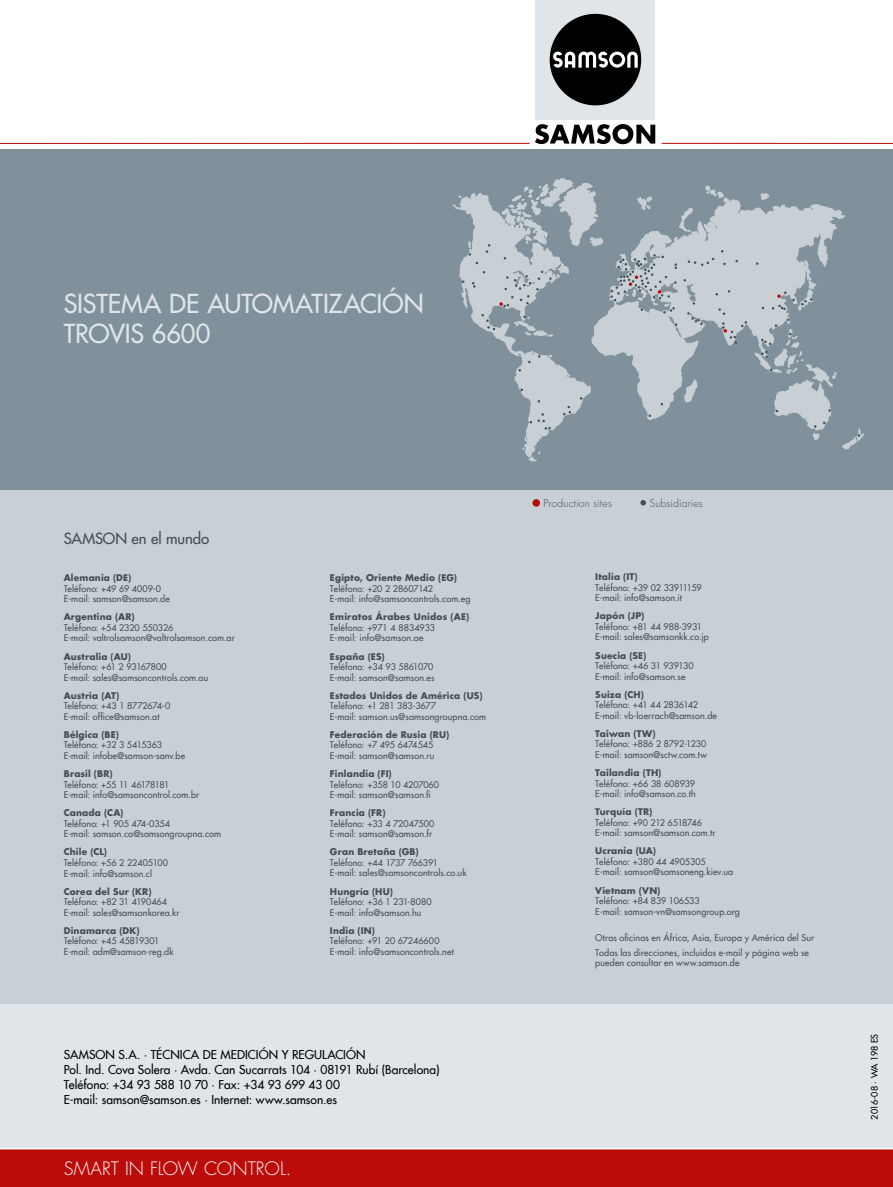
<style>
.page{position:relative;width:893px;height:1187px;background:#fff}
.page>*{position:absolute;margin:0;border:0;box-sizing:border-box;transform-origin:0 0}
.t1{font:25.5px/30px "Futura";letter-spacing:-.01em;color:#dfe5e9}
.t2{font:300 18px "Futura";letter-spacing:.005em;color:#fff}
.t3{font:15px "Futura";letter-spacing:-.005em;color:#434f55}
.t4{font:500 12px/15px "Futura Com";letter-spacing:.005em;color:#000}
.t5{font:300 10.5px "Futura";letter-spacing:.015em;color:#434f55}
.t6{font:500 9px/10.5px "Futura Com";letter-spacing:.015em;color:#434f55}
.t7{font:700 9px "Futura Com";letter-spacing:.02em;color:#434f55}
.t8{font:500 9px "Futura Com";letter-spacing:-.01em;color:#000}
</style>
<div class="page">
<div style="left:0;top:405px;width:893px;height:598px;background:#c8d0d5"></div>
<div style="left:0;top:1148px;width:893px;height:38px;background:#bb0c0a"></div>
<div style="left:0;top:1003px;width:893px;height:145px;background:#dfe5e9"></div>
<div style="left:0;top:150px;width:893px;height:340px;background:#80919b"></div>
<svg style="left:535px;top:124px;width:120px;height:20px"></svg>
<div style="left:536px;top:0;width:119px;height:119px;background:#dfe5e9"></div>
<div style="left:550px;top:14px;width:91px;height:91px;background:#000;border-radius:50%"></div>
<svg style="left:553px;top:51px;width:85px;height:17px"></svg>
<svg style="left:705px;top:186px;width:19px;height:11px"></svg>
<svg style="left:761px;top:193px;width:8px;height:4px"></svg>
<svg style="left:603px;top:197px;width:242px;height:223px"></svg>
<svg style="left:687px;top:312px;width:16px;height:13px"></svg>
<svg style="left:688px;top:258px;width:26px;height:8px"></svg>
<svg style="left:842px;top:429px;width:21px;height:20px"></svg>
<svg style="left:718px;top:308px;width:7px;height:7px"></svg>
<svg style="left:755px;top:317px;width:81px;height:122px"></svg>
<svg style="left:772px;top:305px;width:14px;height:5px"></svg>
<svg style="left:792px;top:260px;width:24px;height:50px"></svg>
<svg style="left:453px;top:179px;width:150px;height:282px"></svg>
<svg style="left:777px;top:291px;width:9px;height:7px"></svg>
<svg style="left:610px;top:253px;width:67px;height:60px"></svg>
<svg style="left:722px;top:321px;width:25px;height:23px"></svg>
<div style="left:532px;top:499px;width:8px;height:7px;background:#bb0c0a;border-radius:50%"></div>
<svg style="left:640px;top:500px;width:6px;height:5px"></svg>
<hr style="left:0;top:143px;width:530px;height:1px;background:#bb0c0a">
<hr style="left:0;top:1147px;width:893px;height:2px;background:#fff">
<hr style="left:662px;top:143px;width:231px;height:1px;background:#bb0c0a">
<h1 class="t1" style="left:64px;top:289px;width:361px">SISTEMA DE AUTOMATIZACIÓN<br>TROVIS 6600</h1>
<h3 class="t3" style="left:64px;top:528px;width:147px">SAMSON en el mundo</h3>
<p class="t7" style="left:64px;top:571px;width:69px">Alemania (DE)</p>
<p class="t6" style="left:64px;top:582px;width:108px">Teléfono: +49 69 4009-0<br>E-mail: samson@samson.de</p>
<p class="t7" style="left:64px;top:610px;width:72px">Argentina (AR)</p>
<p class="t6" style="left:64px;top:622px;width:173px">Teléfono: +54 2320 550326<br>E-mail: valtrolsamson@valtrolsamson.com.ar</p>
<p class="t7" style="left:64px;top:649px;width:69px">Australia (AU)</p>
<p class="t6" style="left:64px;top:661px;width:146px">Teléfono: +61 2 93167800<br>E-mail: sales@samsoncontrols.com.au</p>
<p class="t7" style="left:64px;top:688px;width:57px">Austria (AT)</p>
<p class="t6" style="left:64px;top:700px;width:108px">Teléfono: +43 1 8772674-0<br>E-mail: office@samson.at</p>
<p class="t7" style="left:64px;top:727px;width:57px">Bélgica (BE)</p>
<p class="t6" style="left:64px;top:739px;width:123px">Teléfono: +32 3 5415363<br>E-mail: infobe@samson-sanv.be</p>
<p class="t7" style="left:64px;top:766px;width:50px">Brasil (BR)</p>
<p class="t6" style="left:64px;top:778px;width:137px">Teléfono: +55 11 46178181<br>E-mail: info@samsoncontrol.com.br</p>
<p class="t7" style="left:64px;top:806px;width:61px">Canada (CA)</p>
<p class="t6" style="left:64px;top:817px;width:159px">Teléfono: +1 905 474-0354<br>E-mail: samson.ca@samsongroupna.com</p>
<p class="t7" style="left:64px;top:845px;width:45px">Chile (CL)</p>
<p class="t6" style="left:64px;top:856px;width:106px">Teléfono: +56 2 22405100<br>E-mail: info@samson.cl</p>
<p class="t7" style="left:64px;top:884px;width:89px">Corea del Sur (KR)</p>
<p class="t6" style="left:64px;top:896px;width:117px">Teléfono: +82 31 4190464<br>E-mail: sales@samsonkorea.kr</p>
<p class="t7" style="left:64px;top:923px;width:77px">Dinamarca (DK)</p>
<p class="t6" style="left:64px;top:935px;width:111px">Teléfono: +45 45819301<br>E-mail: adm@samson-reg.dk</p>
<p class="t5" style="left:543px;top:496px;width:70px">Production sites</p>
<p class="t5" style="left:649px;top:496px;width:55px">Subsidiaries</p>
<p class="t7" style="left:595px;top:570px;width:44px">Italia (IT)</p>
<p class="t6" style="left:595px;top:581px;width:108px">Teléfono: +39 02 33911159<br>E-mail: info@samson.it</p>
<p class="t7" style="left:595px;top:609px;width:51px">Japón (JP)</p>
<p class="t6" style="left:595px;top:621px;width:115px">Teléfono: +81 44 988-3931<br>E-mail: sales@samsonkk.co.jp</p>
<p class="t7" style="left:595px;top:648px;width:53px">Suecia (SE)</p>
<p class="t6" style="left:595px;top:660px;width:100px">Teléfono: +46 31 939130<br>E-mail: info@samson.se</p>
<p class="t7" style="left:595px;top:687px;width:50px">Suiza (CH)</p>
<p class="t6" style="left:595px;top:699px;width:123px">Teléfono: +41 44 2836142<br>E-mail: vb-loerrach@samson.de</p>
<p class="t7" style="left:595px;top:726px;width:62px">Taiwan (TW)</p>
<p class="t6" style="left:595px;top:738px;width:113px">Teléfono: +886 2 8792-1230<br>E-mail: samson@sctw.com.tw</p>
<p class="t7" style="left:595px;top:765px;width:68px">Tailandia (TH)</p>
<p class="t6" style="left:595px;top:777px;width:102px">Teléfono: +66 38 608939<br>E-mail: info@samson.co.th</p>
<p class="t7" style="left:595px;top:804px;width:58px">Turquía (TR)</p>
<p class="t6" style="left:595px;top:816px;width:122px">Teléfono: +90 212 6518746<br>E-mail: samson@samson.com.tr</p>
<p class="t7" style="left:595px;top:844px;width:62px">Ucrania (UA)</p>
<p class="t6" style="left:595px;top:855px;width:139px">Teléfono: +380 44 4905305<br>E-mail: samson@samsoneng.kiev.ua</p>
<p class="t7" style="left:595px;top:883px;width:67px">Vietnam (VN)</p>
<p class="t6" style="left:595px;top:895px;width:146px">Teléfono: +84 839 106533<br>E-mail: samson-vn@samsongroup.org</p>
<p class="t7" style="left:330px;top:570px;width:129px">Egipto, Oriente Medio (EG)</p>
<p class="t6" style="left:330px;top:582px;width:142px">Teléfono: +20 2 28607142<br>E-mail: info@samsoncontrols.com.eg</p>
<p class="t7" style="left:330px;top:610px;width:141px">Emiratos Árabes Unidos (AE)</p>
<p class="t6" style="left:330px;top:621px;width:107px">Teléfono: +971 4 8834933<br>E-mail: info@samson.ae</p>
<p class="t7" style="left:330px;top:649px;width:56px">España (ES)</p>
<p class="t6" style="left:330px;top:661px;width:106px">Teléfono: +34 93 5861070<br>E-mail: samson@samson.es</p>
<p class="t7" style="left:330px;top:688px;width:154px">Estados Unidos de América (US)</p>
<p class="t6" style="left:330px;top:700px;width:158px">Teléfono: +1 281 383-3677<br>E-mail: samson.us@samsongroupna.com</p>
<p class="t7" style="left:330px;top:727px;width:121px">Federación de Rusia (RU)</p>
<p class="t6" style="left:330px;top:739px;width:106px">Teléfono: +7 495 6474545<br>E-mail: samson@samson.ru</p>
<p class="t7" style="left:330px;top:766px;width:63px">Finlandia (FI)</p>
<p class="t6" style="left:330px;top:778px;width:111px">Teléfono: +358 10 4207060<br>E-mail: samson@samson.fi</p>
<p class="t7" style="left:330px;top:805px;width:57px">Francia (FR)</p>
<p class="t6" style="left:330px;top:817px;width:106px">Teléfono: +33 4 72047500<br>E-mail: samson@samson.fr</p>
<p class="t7" style="left:330px;top:845px;width:90px">Gran Bretaña (GB)</p>
<p class="t6" style="left:330px;top:856px;width:138px">Teléfono: +44 1737 766391<br>E-mail: sales@samsoncontrols.co.uk</p>
<p class="t7" style="left:330px;top:884px;width:64px">Hungría (HU)</p>
<p class="t6" style="left:330px;top:896px;width:103px">Teléfono: +36 1 231-8080<br>E-mail: info@samson.hu</p>
<p class="t7" style="left:330px;top:923px;width:46px">India (IN)</p>
<p class="t6" style="left:330px;top:935px;width:125px">Teléfono: +91 20 67246600<br>E-mail: info@samsoncontrols.net</p>
<p class="t6" style="left:595px;top:929px;width:220px;line-height:15.1px">Otras oficinas en África, Asia, Europa y América del Sur<br>Todas las direcciones, incluidos e-mail y página web se</p>
<p class="t6" style="left:595px;top:957px;width:146px">pueden consultar en www.samson.de</p>
<h3 class="t4" style="left:64px;top:1046px;width:377px">SAMSON S.A. · TÉCNICA DE MEDICIÓN Y REGULACIÓN<br>Pol. Ind. Cova Solera · Avda. Can Sucarrats 104 · 08191 Rubí (Barcelona)<br>Teléfono: +34 93 588 10 70 · Fax: +34 93 699 43 00<br>E-mail: samson@samson.es · Internet: www.samson.es</h3>
<h2 class="t2" style="left:64px;top:1156px;width:229px">SMART IN FLOW CONTROL.</h2>
<p class="t8" style="left:868px;top:1119px;width:87px;rotate:-90deg">2016-08 · WA 198 ES</p>
</div>
